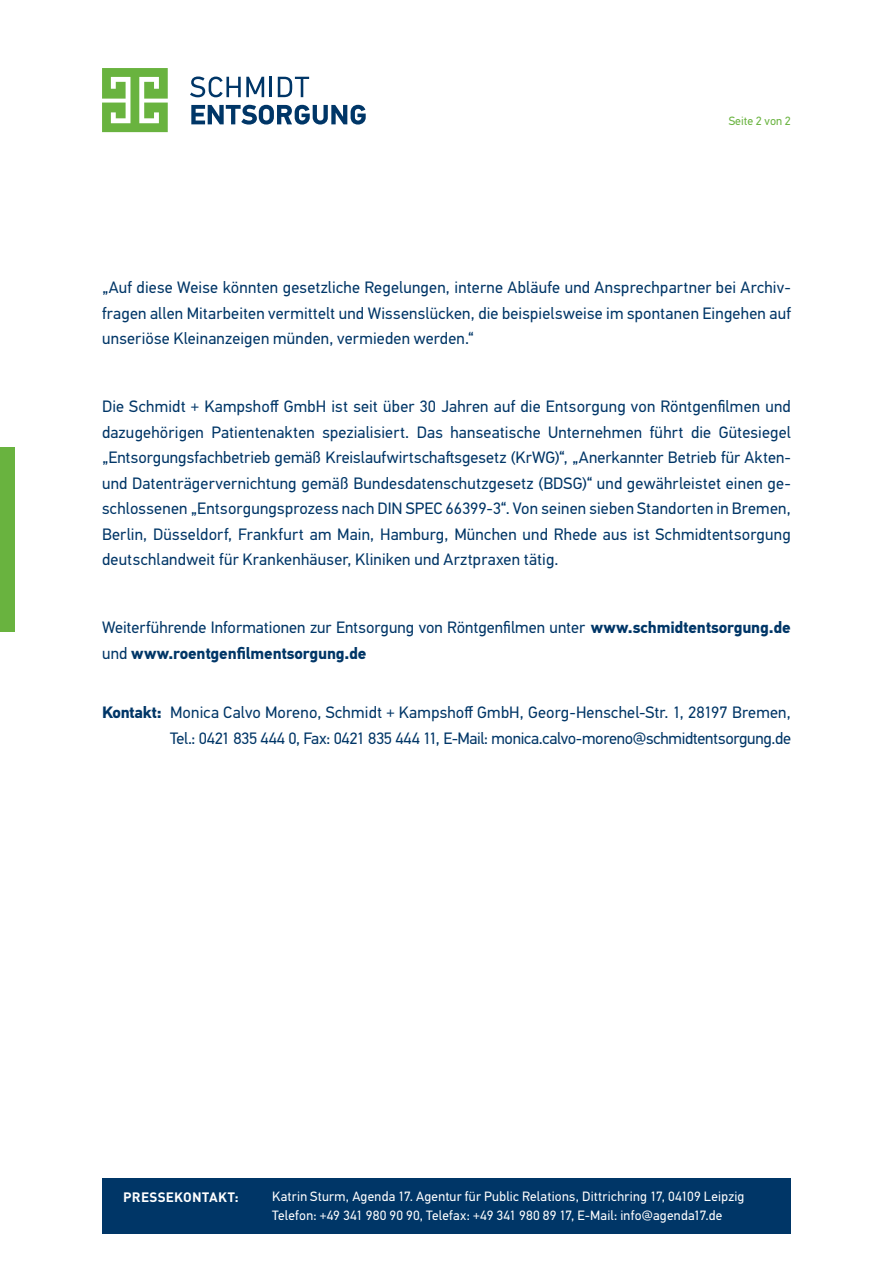
<style>
.page{position:relative;width:893px;height:1263px;background:#fff}
.page>*{position:absolute;margin:0;border:0;box-sizing:border-box;transform-origin:0 0}
.t1{font:16.5px/25.5px "PF Din Text Pro";letter-spacing:.005em;color:#003667;text-align:justify}
.t2{font:13.5px/19.6px "PF Din Text Pro";letter-spacing:.02em;color:#fff}
.t3{font:700 13.5px "DIN";letter-spacing:.015em;color:#fff}
.t4{font:12px "PF Din Text Pro";color:#69b33f}
.s1{font-weight:700}
</style>
<div class="page">
<div style="left:0;top:446px;width:15px;height:185px;background:#69b33f"></div>
<div style="left:102px;top:1178px;width:689px;height:55px;background:#003667"></div>
<svg style="left:191px;top:105px;width:175px;height:20px"></svg>
<svg style="left:190px;top:77px;width:74px;height:20px"></svg>
<hr style="left:269px;top:77px;width:3px;height:20px;background:#003667">
<svg style="left:278px;top:77px;width:31px;height:20px"></svg>
<svg style="left:102px;top:68px;width:66px;height:64px"></svg>
<p class="t4" style="left:729px;top:113px;width:64px">Seite 2 von 2</p>
<p class="t1" style="left:102px;top:275px;width:690px">„Auf diese Weise könnten gesetzliche Regelungen, interne Abläufe und Ansprechpartner bei Archiv&shy;fragen allen Mitarbeiten vermittelt und Wissenslücken, die beispielsweise im spontanen Eingehen auf unseriöse Kleinanzeigen münden, vermieden werden.“</p>
<p class="t1" style="left:102px;top:394px;width:690px">Die Schmidt + Kampshoff GmbH ist seit über 30 Jahren auf die Entsorgung von Röntgenfilmen und dazugehörigen Patientenakten spezialisiert. Das hanseatische Unternehmen führt die Gütesiegel „Entsorgungsfachbetrieb gemäß Kreislaufwirtschaftsgesetz (KrWG)“, „Anerkannter Betrieb für Akten&shy;und Datenträgervernichtung gemäß Bundesdatenschutzgesetz (BDSG)“ und gewährleistet einen ge&shy;schlossenen „Entsorgungsprozess nach DIN SPEC 66399-3“. Von seinen sieben Standorten in Bremen, Berlin, Düsseldorf, Frankfurt am Main, Hamburg, München und Rhede aus ist Schmidtentsorgung deutschlandweit für Krankenhäuser, Kliniken und Arztpraxen tätig.</p>
<p class="t1" style="left:102px;top:615px;width:690px">Weiterführende Informationen zur Entsorgung von Röntgenfilmen unter <span class="s1">www.schmidtentsorgung.de </span>und <span class="s1">www.roentgenfilmentsorgung.de</span></p>
<p class="t1" style="left:102px;top:700px;width:690px;text-align:right"><span class="s1">Kontakt:</span> Monica Calvo Moreno, Schmidt + Kampshoff GmbH, Georg-Henschel-Str. 1, 28197 Bremen,<br>Tel.: 0421 835 444 0, Fax: 0421 835 444 11, E-Mail: monica.calvo-moreno@schmidtentsorgung.de</p>
<p class="t3" style="left:123px;top:1188px;width:117px">PRESSEKONTAKT:</p>
<p class="t2" style="left:272px;top:1186px;width:474px">Katrin Sturm, Agenda 17. Agentur für Public Relations, Dittrichring 17, 04109 Leipzig<br>Telefon: +49 341 980 90 90, Telefax: +49 341 980 89 17, E-Mail: info@agenda17.de</p>
</div>
